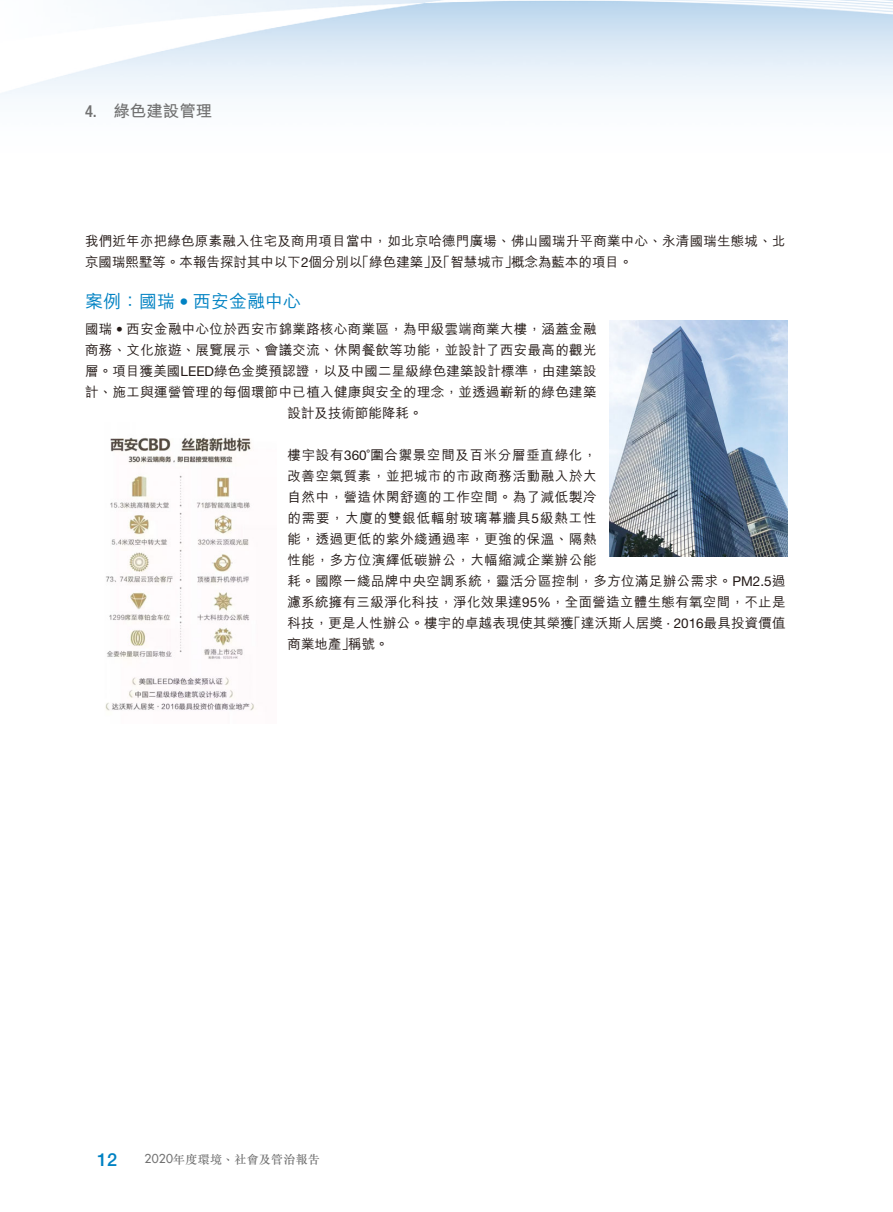
<style>
.page{position:relative;width:893px;height:1212px;background:#fff}
.page>*{position:absolute;margin:0;border:0;box-sizing:border-box;transform-origin:0 0}
.t1{font:18px "M Hei HK Medium E Ten B5 H";color:#0082c3}
.t2{font:500 18px "Helvetica Neue LT Std";color:#0082c3}
.t3{font:16.5px "M Hei HK Bold E Ten B5 H";color:#717171}
.t4{font:13.5px/21px "M Hei HK Medium E Ten B5 H";letter-spacing:.025em;color:#231916}
.t5{font:13.5px "M Hei HK Medium E Ten B5 H";color:#231916}
.t6{font:12px "M Sung HK Medium E Ten B5 H";letter-spacing:.02em;color:#717171}
.s1{font-family:"Helvetica Neue LT Std";font-weight:500;font-stretch:condensed}
.s2{font-family:"Helvetica Neue LT Std"}
.s3{font-family:"Futura Std";font-weight:500}
</style>
<div class="page">
<img style="left:610px;top:320px;width:177px;height:236px">
<img style="left:105px;top:437px;width:149px;height:274px">
<p class="t3" style="left:85px;top:104px;width:129px"><span class="s1">4.</span> 綠色建設管理</p>
<p class="t4" style="left:85px;top:232px;width:702px">我們近年亦把綠色原素融入住宅及商用項目當中，如北京哈德門廣場、佛山國瑞升平商業中心、永清國瑞生態城、北京國瑞熙墅等。本報告探討其中以下<span class="s2">2</span>個分別以「綠色建築」及「智慧城市」概念為藍本的項目。</p>
<h1 class="t1" style="left:85px;top:295px;width:218px">案例：國瑞 <span class="s2">•</span> 西安金融中心</h1>
<p class="t4" style="left:85px;top:320px;width:513px">國瑞 <span class="s2">•</span> 西安金融中心位於西安市錦業路核心商業區，為甲級雲端商業大樓，涵蓋金融</p>
<p class="t4" style="left:85px;top:341px;width:513px">商務、文化旅遊、展覽展示、會議交流、休閑餐飲等功能，並設計了西安最高的觀光</p>
<p class="t4" style="left:85px;top:362px;width:513px">層。項目獲美國<span class="s2">LEED</span>綠色金獎預認證，以及中國二星級綠色建築設計標準，由建築設</p>
<p class="t4" style="left:85px;top:383px;width:513px">計、施工與運營管理的每個環節中已植入健康與安全的理念，並透過嶄新的綠色建築</p>
<p class="t5" style="left:288px;top:408px;width:136px">設計及技術節能降耗。</p>
<p class="t4" style="left:288px;top:446px;width:500px">樓宇設有<span class="s2">360˚</span>圍合禦景空間及百米分層垂直綠化，<br>改善空氣質素，並把城市的市政商務活動融入於大<br>自然中，營造休閑舒適的工作空間。為了減低製冷<br>的需要，大廈的雙銀低輻射玻璃幕牆具<span class="s2">5</span>級熱工性<br>能，透過更低的紫外綫通過率，更強的保溫、隔熱<br>性能，多方位演繹低碳辦公，大幅縮減企業辦公能<br>耗。國際一綫品牌中央空調系統，靈活分區控制，多方位滿足辦公需求。<span class="s2">PM2.5</span>過濾系統擁有三級淨化科技，淨化效果達<span class="s2">95%</span>，全面營造立體生態有氧空間，不止是科技，更是人性辦公。樓宇的卓越表現使其榮獲「達沃斯人居獎 <span class="s2">· 2016</span>最具投資價值商業地產」稱號。</p>
<h1 class="t2" style="left:97px;top:1153px;width:22px">12</h1>
<p class="t6" style="left:145px;top:1154px;width:177px"><span class="s3">2020</span>年度環境、社會及管治報告</p>
</div>
